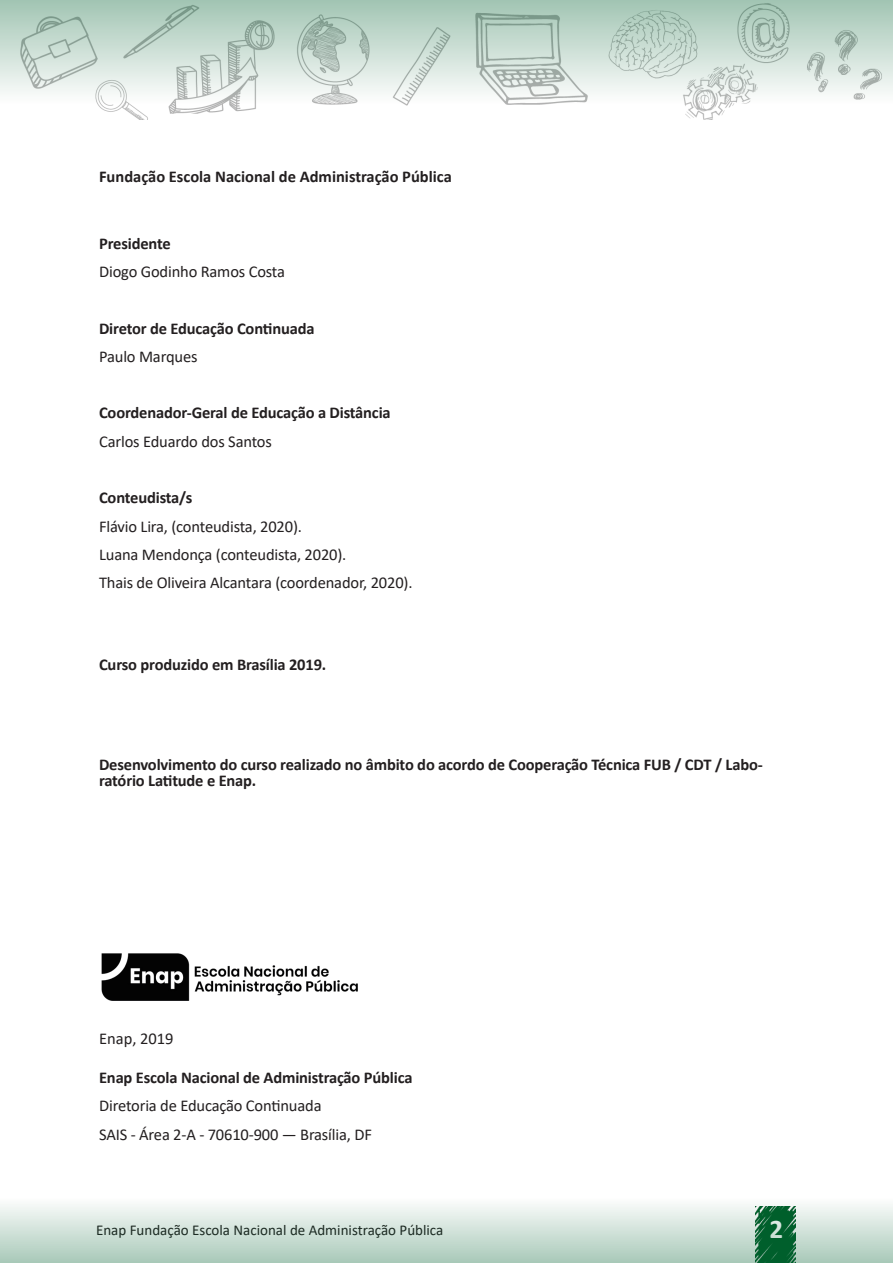
<style>
.page{position:relative;width:893px;height:1263px;background:#fff}
.page>*{position:absolute;margin:0;border:0;box-sizing:border-box;transform-origin:0 0}
.t1{font:700 27px "Calibri";color:#fff}
.t2{font:700 16.5px/16.5px "Calibri";letter-spacing:-.01em;color:#231f20}
.t3{font:16.5px "Calibri";letter-spacing:-.01em;color:#231f20}
.t4{font:15px "Calibri";color:#231f20}
</style>
<div class="page">
<svg style="left:0;top:0;width:893px;height:120px"></svg>
<svg style="left:0;top:1205px;width:893px;height:58px;background:#c5dad0"></svg>
<img style="left:101px;top:953px;width:257px;height:48px">
<p class="t2" style="left:99px;top:169px;width:354px">Fundação Escola Nacional de Administração Pública</p>
<p class="t2" style="left:99px;top:235px;width:73px">Presidente</p>
<p class="t3" style="left:99px;top:260px;width:187px">Diogo Godinho Ramos Costa</p>
<p class="t2" style="left:99px;top:320px;width:217px">Diretor de Educação Continuada</p>
<p class="t3" style="left:99px;top:345px;width:100px">Paulo Marques</p>
<p class="t2" style="left:99px;top:404px;width:293px">Coordenador-Geral de Educação a Distância</p>
<p class="t3" style="left:99px;top:430px;width:174px">Carlos Eduardo dos Santos</p>
<p class="t2" style="left:99px;top:489px;width:95px">Conteudista/s</p>
<p class="t3" style="left:99px;top:515px;width:204px">Flávio Lira, (conteudista, 2020).</p>
<p class="t3" style="left:99px;top:543px;width:249px">Luana Mendonça (conteudista, 2020).</p>
<p class="t3" style="left:99px;top:571px;width:315px">Thais de Oliveira Alcantara (coordenador, 2020).</p>
<p class="t2" style="left:99px;top:656px;width:229px">Curso produzido em Brasília 2019.</p>
<p class="t2" style="left:99px;top:756px;width:665px">Desenvolvimento do curso realizado no âmbito do acordo de Cooperação Técnica FUB / CDT / Labo&shy;ratório Latitude e Enap.</p>
<p class="t3" style="left:99px;top:1027px;width:76px">Enap, 2019</p>
<p class="t2" style="left:99px;top:1069px;width:315px">Enap Escola Nacional de Administração Pública</p>
<p class="t3" style="left:99px;top:1094px;width:224px">Diretoria de Educação Continuada</p>
<p class="t3" style="left:99px;top:1123px;width:274px">SAIS - Área 2-A - 70610-900 — Brasília, DF</p>
<p class="t4" style="left:96px;top:1220px;width:349px">Enap Fundação Escola Nacional de Administração Pública</p>
<h1 class="t1" style="left:769px;top:1210px;width:15px">2</h1>
</div>
